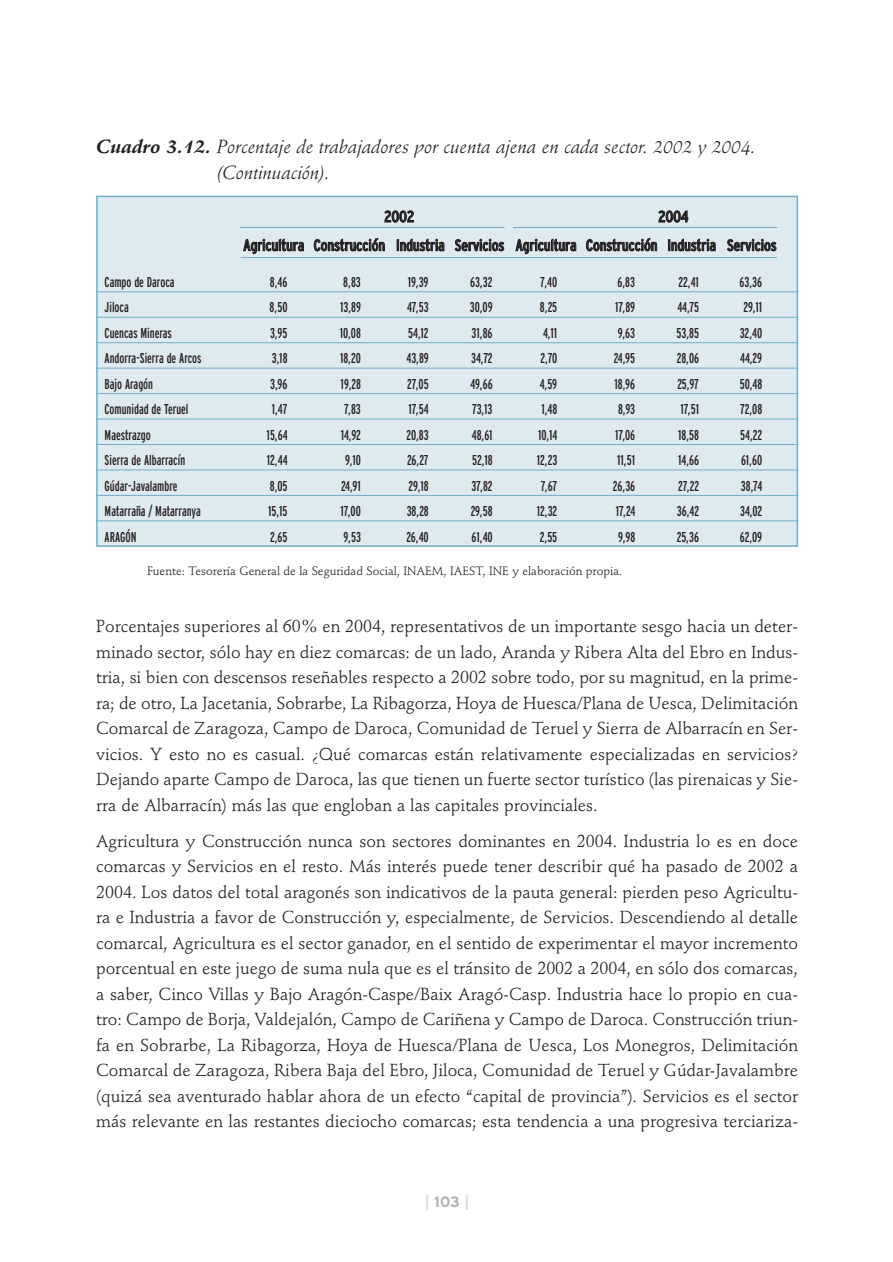
<style>
.page{position:relative;width:893px;height:1262px;background:#fff}
.page>*{position:absolute;margin:0;border:0;box-sizing:border-box;transform-origin:0 0}
.t1{font:italic 18.75px/25.5px "Stempel Schneidler";color:#231f20}
.t2{font:17.25px/25.5px "Stempel Schneidler";color:#231f20;text-align:justify}
.t3{font:condensed 15.75px/28.7px "Interstate";letter-spacing:-.005em;color:#231f20}
.t4{font:700 15px "Interstate";color:#aeb3b7}
.t5{font:extra-condensed 14.25px "Interstate";color:#231f20}
.t6{font:12px "Stempel Schneidler";color:#231f20}
.s1{font-weight:700}
.s2{font-family:"Garamond Three"}
.s3{color:#dbdcdd}
</style>
<div class="page">
<div style="left:97px;top:196px;width:700px;height:350px;background:#dfe9f0"></div>
<div style="left:96px;top:196px;width:702px;height:351px;border:2px solid #71aec7"></div>
<hr style="left:241px;top:257px;width:535px;height:1px;background:#71aec7">
<hr style="left:96px;top:291px;width:702px;height:1px;background:#71aec7">
<hr style="left:96px;top:317px;width:702px;height:1px;background:#71aec7">
<hr style="left:96px;top:342px;width:702px;height:1px;background:#71aec7">
<hr style="left:96px;top:368px;width:702px;height:1px;background:#71aec7">
<hr style="left:96px;top:393px;width:702px;height:1px;background:#71aec7">
<hr style="left:96px;top:419px;width:702px;height:1px;background:#71aec7">
<hr style="left:96px;top:444px;width:702px;height:1px;background:#71aec7">
<hr style="left:96px;top:469px;width:702px;height:1px;background:#71aec7">
<hr style="left:96px;top:495px;width:702px;height:1px;background:#71aec7">
<hr style="left:96px;top:520px;width:702px;height:1px;background:#71aec7">
<hr style="left:240px;top:227px;width:264px;height:1px;background:#71aec7">
<hr style="left:513px;top:227px;width:264px;height:1px;background:#71aec7">
<p class="t1" style="left:217px;top:136px;width:540px;text-indent:-121px"><span class="s1">Cuadro 3.12.</span> Porcentaje de trabajadores por cuenta ajena en cada sector. 2002 y 2004. (Continuación).</p>
<p class="t3" style="left:384px;top:203px;width:32px">2002</p>
<p class="t3" style="left:243px;top:203px;width:534px;text-indent:415px">2004<br>Agricultura Construcción Industria Servicios Agricultura Construcción Industria Servicios</p>
<p class="t5" style="left:105px;top:277px;width:71px">Campo de Daroca</p>
<p class="t5" style="left:270px;top:277px;width:19px">8,46</p>
<p class="t5" style="left:343px;top:277px;width:19px">8,83</p>
<p class="t5" style="left:408px;top:277px;width:22px">19,39</p>
<p class="t5" style="left:470px;top:277px;width:24px">63,32</p>
<p class="t5" style="left:540px;top:277px;width:18px">7,40</p>
<p class="t5" style="left:617px;top:277px;width:19px">6,83</p>
<p class="t5" style="left:678px;top:277px;width:22px">22,41</p>
<p class="t5" style="left:739px;top:277px;width:24px">63,36</p>
<p class="t5" style="left:105px;top:302px;width:26px">Jiloca</p>
<p class="t5" style="left:269px;top:302px;width:19px">8,50</p>
<p class="t5" style="left:340px;top:302px;width:22px">13,89</p>
<p class="t5" style="left:407px;top:302px;width:23px">47,53</p>
<p class="t5" style="left:470px;top:302px;width:24px">30,09</p>
<p class="t5" style="left:540px;top:302px;width:19px">8,25</p>
<p class="t5" style="left:615px;top:302px;width:22px">17,89</p>
<p class="t5" style="left:677px;top:302px;width:23px">44,75</p>
<p class="t5" style="left:743px;top:302px;width:20px">29,11</p>
<p class="t5" style="left:105px;top:327px;width:69px">Cuencas Mineras</p>
<p class="t5" style="left:270px;top:327px;width:19px">3,95</p>
<p class="t5" style="left:340px;top:327px;width:23px">10,08</p>
<p class="t5" style="left:408px;top:327px;width:22px">54,12</p>
<p class="t5" style="left:471px;top:327px;width:23px">31,86</p>
<p class="t5" style="left:543px;top:327px;width:16px">4,11</p>
<p class="t5" style="left:617px;top:327px;width:19px">9,63</p>
<p class="t5" style="left:676px;top:327px;width:24px">53,85</p>
<p class="t5" style="left:739px;top:327px;width:24px">32,40</p>
<p class="t5" style="left:105px;top:353px;width:98px">Andorra-Sierra de Arcos</p>
<p class="t5" style="left:272px;top:353px;width:17px">3,18</p>
<p class="t5" style="left:340px;top:353px;width:22px">18,20</p>
<p class="t5" style="left:406px;top:353px;width:24px">43,89</p>
<p class="t5" style="left:471px;top:353px;width:23px">34,72</p>
<p class="t5" style="left:540px;top:353px;width:18px">2,70</p>
<p class="t5" style="left:613px;top:353px;width:23px">24,95</p>
<p class="t5" style="left:677px;top:353px;width:24px">28,06</p>
<p class="t5" style="left:740px;top:353px;width:24px">44,29</p>
<p class="t5" style="left:105px;top:378px;width:50px">Bajo Aragón</p>
<p class="t5" style="left:270px;top:378px;width:19px">3,96</p>
<p class="t5" style="left:340px;top:378px;width:22px">19,28</p>
<p class="t5" style="left:407px;top:378px;width:23px">27,05</p>
<p class="t5" style="left:470px;top:378px;width:24px">49,66</p>
<p class="t5" style="left:540px;top:378px;width:19px">4,59</p>
<p class="t5" style="left:614px;top:378px;width:22px">18,96</p>
<p class="t5" style="left:677px;top:378px;width:23px">25,97</p>
<p class="t5" style="left:739px;top:378px;width:24px">50,48</p>
<p class="t5" style="left:105px;top:404px;width:85px">Comunidad de Teruel</p>
<p class="t5" style="left:272px;top:404px;width:17px">1,47</p>
<p class="t5" style="left:344px;top:404px;width:18px">7,83</p>
<p class="t5" style="left:408px;top:404px;width:22px">17,54</p>
<p class="t5" style="left:472px;top:404px;width:22px">73,13</p>
<p class="t5" style="left:541px;top:404px;width:17px">1,48</p>
<p class="t5" style="left:618px;top:404px;width:19px">8,93</p>
<p class="t5" style="left:680px;top:404px;width:20px">17,51</p>
<p class="t5" style="left:740px;top:404px;width:24px">72,08</p>
<p class="t5" style="left:105px;top:429px;width:48px">Maestrazgo</p>
<p class="t5" style="left:266px;top:429px;width:22px">15,64</p>
<p class="t5" style="left:341px;top:429px;width:22px">14,92</p>
<p class="t5" style="left:406px;top:429px;width:24px">20,83</p>
<p class="t5" style="left:472px;top:429px;width:22px">48,61</p>
<p class="t5" style="left:538px;top:429px;width:21px">10,14</p>
<p class="t5" style="left:615px;top:429px;width:22px">17,06</p>
<p class="t5" style="left:678px;top:429px;width:22px">18,58</p>
<p class="t5" style="left:740px;top:429px;width:24px">54,22</p>
<p class="t5" style="left:105px;top:455px;width:82px">Sierra de Albarracín</p>
<p class="t5" style="left:267px;top:455px;width:22px">12,44</p>
<p class="t5" style="left:345px;top:455px;width:17px">9,10</p>
<p class="t5" style="left:407px;top:455px;width:23px">26,27</p>
<p class="t5" style="left:472px;top:455px;width:22px">52,18</p>
<p class="t5" style="left:536px;top:455px;width:22px">12,23</p>
<p class="t5" style="left:617px;top:455px;width:20px">11,51</p>
<p class="t5" style="left:678px;top:455px;width:22px">14,66</p>
<p class="t5" style="left:741px;top:455px;width:23px">61,60</p>
<p class="t5" style="left:105px;top:480px;width:74px">Gúdar-Javalambre</p>
<p class="t5" style="left:270px;top:480px;width:19px">8,05</p>
<p class="t5" style="left:341px;top:480px;width:21px">24,91</p>
<p class="t5" style="left:408px;top:480px;width:22px">29,18</p>
<p class="t5" style="left:471px;top:480px;width:23px">37,82</p>
<p class="t5" style="left:541px;top:480px;width:18px">7,67</p>
<p class="t5" style="left:613px;top:480px;width:24px">26,36</p>
<p class="t5" style="left:678px;top:480px;width:22px">27,22</p>
<p class="t5" style="left:741px;top:480px;width:23px">38,74</p>
<p class="t5" style="left:105px;top:506px;width:98px">Matarraña / Matarranya</p>
<p class="t5" style="left:268px;top:506px;width:21px">15,15</p>
<p class="t5" style="left:340px;top:506px;width:22px">17,00</p>
<p class="t5" style="left:406px;top:506px;width:24px">38,28</p>
<p class="t5" style="left:470px;top:506px;width:24px">29,58</p>
<p class="t5" style="left:536px;top:506px;width:22px">12,32</p>
<p class="t5" style="left:616px;top:506px;width:21px">17,24</p>
<p class="t5" style="left:677px;top:506px;width:24px">36,42</p>
<p class="t5" style="left:740px;top:506px;width:24px">34,02</p>
<p class="t5" style="left:105px;top:531px;width:33px">ARAGÓN</p>
<p class="t5" style="left:270px;top:531px;width:19px">2,65</p>
<p class="t5" style="left:343px;top:531px;width:19px">9,53</p>
<p class="t5" style="left:406px;top:531px;width:24px">26,40</p>
<p class="t5" style="left:471px;top:531px;width:23px">61,40</p>
<p class="t5" style="left:539px;top:531px;width:19px">2,55</p>
<p class="t5" style="left:618px;top:531px;width:18px">9,98</p>
<p class="t5" style="left:676px;top:531px;width:24px">25,36</p>
<p class="t5" style="left:739px;top:531px;width:24px">62,09</p>
<p class="t6" style="left:147px;top:565px;width:476px">Fuente: Tesorería General de la Seguridad Social, INAEM, IAEST, INE y elaboración propia.</p>
<p class="t2" style="left:96px;top:615px;width:703px">Porcentajes superiores al 60% en 2004, representativos de un importante sesgo hacia un deter&shy;minado sector, sólo hay en diez comarcas: de un lado, Aranda y Ribera Alta del Ebro en Indus&shy;tria, si bien con descensos reseñables respecto a 2002 sobre todo, por su magnitud, en la prime&shy;ra; de otro, La Jacetania, Sobrarbe, La Ribagorza, Hoya de Huesca/Plana de Uesca, Delimitación Comarcal de Zaragoza, Campo de Daroca, Comunidad de Teruel y Sierra de Albarracín en Ser&shy;vicios. Y esto no es casual. <span class="s2">¿</span>Qué comarcas están relativamente especializadas en servicios<span class="s2">?<br></span>Dejando aparte Campo de Daroca, las que tienen un fuerte sector turístico (las pirenaicas y Sie&shy;rra de Albarracín) más las que engloban a las capitales provinciales.</p>
<p class="t2" style="left:96px;top:830px;width:703px">Agricultura y Construcción nunca son sectores dominantes en 2004. Industria lo es en doce comarcas y Servicios en el resto. Más interés puede tener describir qué ha pasado de 2002 a 2004. Los datos del total aragonés son indicativos de la pauta general: pierden peso Agricultu&shy;ra e Industria a favor de Construcción y, especialmente, de Servicios. Descendiendo al detalle comarcal, Agricultura es el sector ganador, en el sentido de experimentar el mayor incremento porcentual en este juego de suma nula que es el tránsito de 2002 a 2004, en sólo dos comarcas, a saber, Cinco Villas y Bajo Aragón-Caspe/Baix Aragó-Casp. Industria hace lo propio en cua&shy;tro: Campo de Borja, Valdejalón, Campo de Cariñena y Campo de Daroca. Construcción triun&shy;fa en Sobrarbe, La Ribagorza, Hoya de Huesca/Plana de Uesca, Los Monegros, Delimitación Comarcal de Zaragoza, Ribera Baja del Ebro, Jiloca, Comunidad de Teruel y Gúdar-Javalambre (quizá sea aventurado hablar ahora de un efecto “capital de provincia”). Servicios es el sector más relevante en las restantes dieciocho comarcas; esta tendencia a una progresiva terciariza-</p>
<p class="t4" style="left:425px;top:1196px;width:45px"><span class="s3">|</span> 103 <span class="s3">|</span></p>
</div>
